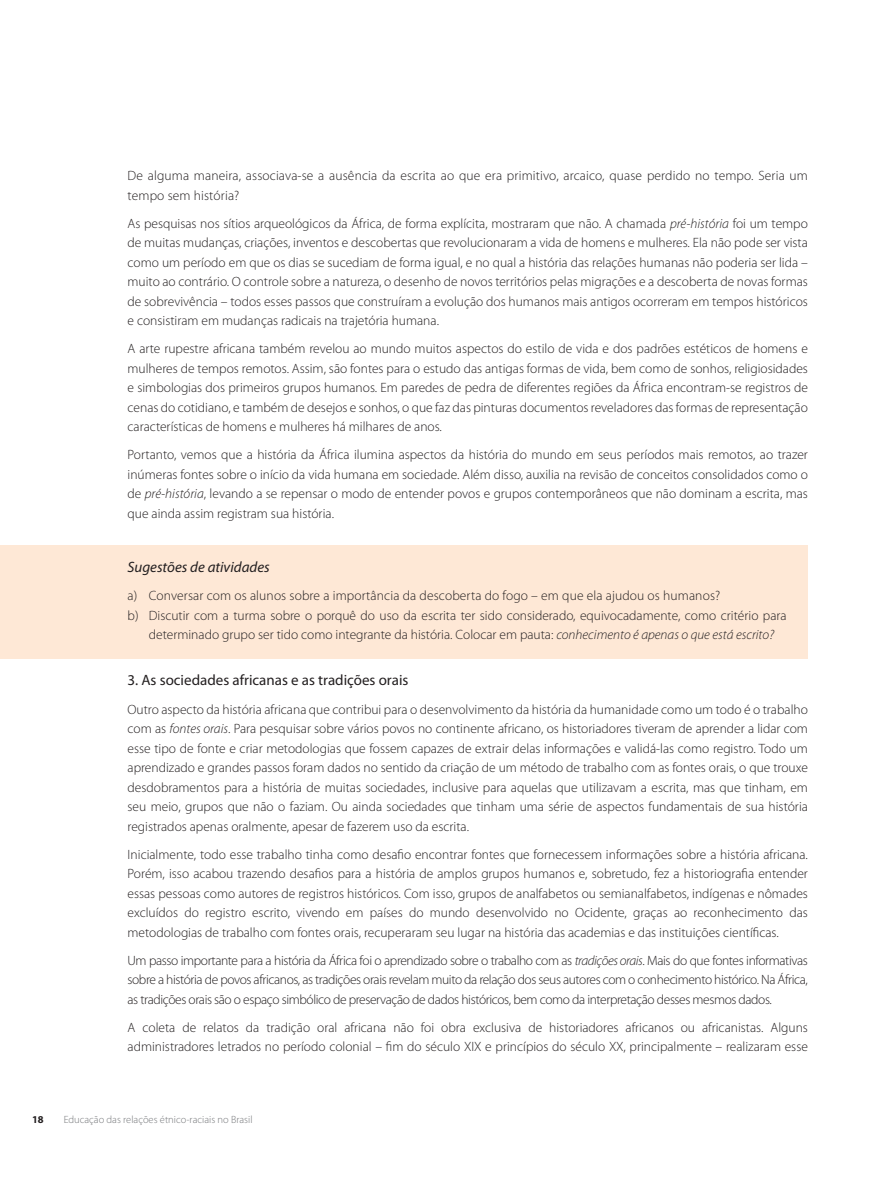
<style>
.page{position:relative;width:893px;height:1191px;background:#fff}
.page>*{position:absolute;margin:0;border:0;box-sizing:border-box;transform-origin:0 0}
.t1{font:15px "Myriad Pro";color:#231f20}
.t2{font:italic 15px "Myriad Pro";color:#231f20}
.Título{font:300 13.5px/19.5px "Myriad Pro";color:#231f20;text-align:justify}
.List_Paragraph{font:300 13.5px/19.5px "Myriad Pro";color:#231f20}
.t3{font:300 10.5px "Myriad Pro";color:#76787b}
.t4{font:700 10.5px "Myriad Pro";color:#231f20}
.s1{font-style:italic}
</style>
<div class="page">
<div style="left:0;top:545px;width:808px;height:114px;background:#fee8d6"></div>
<p class="Título" style="left:128px;top:166px;width:682px">De alguma maneira, associava-se a ausência da escrita ao que era primitivo, arcaico, quase perdido no tempo. Seria um tempo sem história?</p>
<p class="Título" style="left:128px;top:214px;width:682px">As pesquisas nos sítios arqueológicos da África, de forma explícita, mostraram que não. A chamada <span class="s1">pré-história</span> foi um tempo de muitas mudanças, criações, inventos e descobertas que revolucionaram a vida de homens e mulheres. Ela não pode ser vista como um período em que os dias se sucediam de forma igual, e no qual a história das relações humanas não poderia ser lida – muito ao contrário. O controle sobre a natureza, o desenho de novos territórios pelas migrações e a descoberta de novas formas de sobrevivência – todos esses passos que construíram a evolução dos humanos mais antigos ocorreram em tempos históricos e consistiram em mudanças radicais na trajetória humana.</p>
<p class="Título" style="left:128px;top:339px;width:682px">A arte rupestre africana também revelou ao mundo muitos aspectos do estilo de vida e dos padrões estéticos de homens e mulheres de tempos remotos. Assim, são fontes para o estudo das antigas formas de vida, bem como de sonhos, religiosidades e simbologias dos primeiros grupos humanos. Em paredes de pedra de diferentes regiões da África encontram-se registros de cenas do cotidiano, e também de desejos e sonhos, o que faz das pinturas documentos reveladores das formas de representação características de homens e mulheres há milhares de anos.</p>
<p class="Título" style="left:128px;top:445px;width:682px">Portanto, vemos que a história da África ilumina aspectos da história do mundo em seus períodos mais remotos, ao trazer inúmeras fontes sobre o início da vida humana em sociedade. Além disso, auxilia na revisão de conceitos consolidados como o de <span class="s1">pré-história</span>, levando a se repensar o modo de entender povos e grupos contemporâneos que não dominam a escrita, mas que ainda assim registram sua história.</p>
<p class="t2" style="left:128px;top:558px;width:144px">Sugestões de atividades</p>
<p class="List_Paragraph" style="left:128px;top:586px;width:594px">a) Conversar com os alunos sobre a importância da descoberta do fogo – em que ela ajudou os humanos?</p>
<p class="List_Paragraph" style="left:149px;top:606px;width:639px;text-indent:-21px">b) Discutir com a turma sobre o porquê do uso da escrita ter sido considerado, equivocadamente, como critério para determinado grupo ser tido como integrante da história. Colocar em pauta: <span class="s1">conhecimento é apenas o que está escrito?</span></p>
<p class="t1" style="left:128px;top:671px;width:282px">3. As sociedades africanas e as tradições orais</p>
<p class="Título" style="left:128px;top:699px;width:682px">Outro aspecto da história africana que contribui para o desenvolvimento da história da humanidade como um todo é o trabalho com as <span class="s1">fontes orais</span>. Para pesquisar sobre vários povos no continente africano, os historiadores tiveram de aprender a lidar com esse tipo de fonte e criar metodologias que fossem capazes de extrair delas informações e validá-las como registro. Todo um aprendizado e grandes passos foram dados no sentido da criação de um método de trabalho com as fontes orais, o que trouxe desdobramentos para a história de muitas sociedades, inclusive para aquelas que utilizavam a escrita, mas que tinham, em seu meio, grupos que não o faziam. Ou ainda sociedades que tinham uma série de aspectos fundamentais de sua história registrados apenas oralmente, apesar de fazerem uso da escrita.</p>
<p class="Título" style="left:128px;top:844px;width:682px">Inicialmente, todo esse trabalho tinha como desafio encontrar fontes que fornecessem informações sobre a história africana.<br>Porém, isso acabou trazendo desafios para a história de amplos grupos humanos e, sobretudo, fez a historiografia entender essas pessoas como autores de registros históricos. Com isso, grupos de analfabetos ou semianalfabetos, indígenas e nômades excluídos do registro escrito, vivendo em países do mundo desenvolvido no Ocidente, graças ao reconhecimento das metodologias de trabalho com fontes orais, recuperaram seu lugar na história das academias e das instituições científicas.</p>
<p class="Título" style="left:128px;top:950px;width:682px">Um passo importante para a história da África foi o aprendizado sobre o trabalho com as <span class="s1">tradições orais</span>. Mais do que fontes informativas sobre a história de povos africanos, as tradições orais revelam muito da relação dos seus autores com o conhecimento histórico. Na África, as tradições orais são o espaço simbólico de preservação de dados históricos, bem como da interpretação desses mesmos dados.</p>
<p class="Título" style="left:128px;top:1017px;width:682px">A coleta de relatos da tradição oral africana não foi obra exclusiva de historiadores africanos ou africanistas. Alguns administradores letrados no período colonial – fim do século XIX e princípios do século XX, principalmente – realizaram esse</p>
<p class="t4" style="left:32px;top:1112px;width:13px">18</p>
<p class="t3" style="left:64px;top:1113px;width:190px">Educação das relações étnico-raciais no Brasil</p>
</div>
